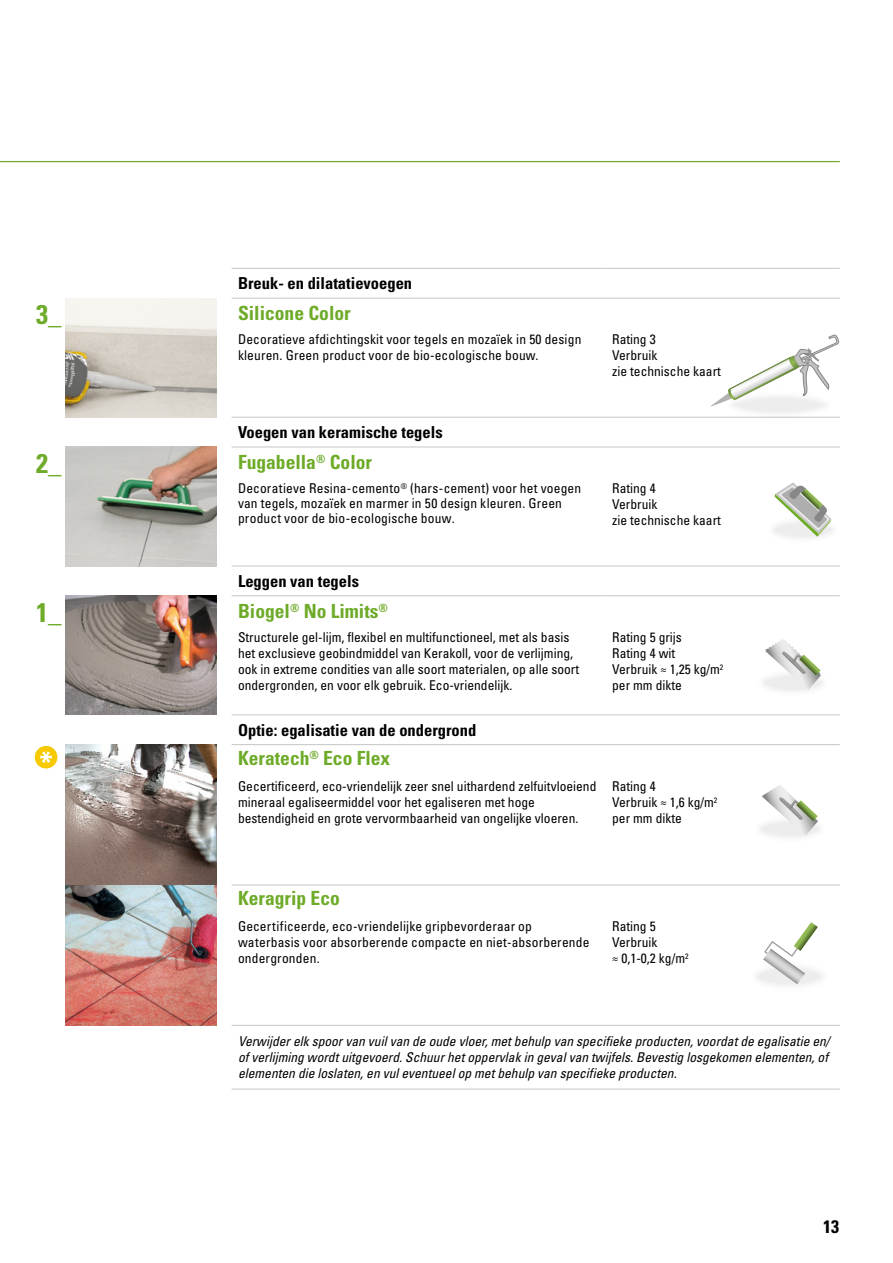
<style>
.page{position:relative;width:893px;height:1263px;background:#fff}
.page>*{position:absolute;margin:0;border:0;box-sizing:border-box;transform-origin:0 0}
.t1{font:700 condensed 27px "Univers LT Std";color:#6eab28}
.Prodotto{font:700 condensed 19.5px "Univers LT Std";color:#6eab28}
.t2{font:700 condensed 18px "Univers LT Std";color:#000}
.Titoletti_sistemi{font:700 condensed 16.5px "Univers LT Std";color:#000}
.Testo_prodotto_guida{font:condensed 13.5px/16.2px "Univers LT Std";color:#000}
.Testo_descrittivo_pr{font:italic condensed 13.5px/16.2px "Univers LT Std";color:#000;text-align:justify}
</style>
<div class="page">
<hr style="left:0;top:161px;width:840px;height:1px;background:#6eab28">
<hr style="left:232px;top:268px;width:374px;height:1px;background:#c6c6c6">
<hr style="left:606px;top:268px;width:234px;height:1px;background:#c6c6c6">
<hr style="left:232px;top:298px;width:374px;height:1px;background:#c6c6c6">
<hr style="left:606px;top:298px;width:234px;height:1px;background:#c6c6c6">
<hr style="left:232px;top:417px;width:374px;height:1px;background:#c6c6c6">
<hr style="left:606px;top:417px;width:234px;height:1px;background:#c6c6c6">
<hr style="left:232px;top:446px;width:374px;height:1px;background:#c6c6c6">
<hr style="left:606px;top:446px;width:234px;height:1px;background:#c6c6c6">
<hr style="left:232px;top:566px;width:374px;height:1px;background:#c6c6c6">
<hr style="left:606px;top:566px;width:234px;height:1px;background:#c6c6c6">
<hr style="left:232px;top:595px;width:374px;height:1px;background:#c6c6c6">
<hr style="left:606px;top:595px;width:234px;height:1px;background:#c6c6c6">
<hr style="left:232px;top:714px;width:374px;height:1px;background:#c6c6c6">
<hr style="left:606px;top:714px;width:234px;height:1px;background:#c6c6c6">
<hr style="left:232px;top:744px;width:374px;height:1px;background:#c6c6c6">
<hr style="left:606px;top:744px;width:234px;height:1px;background:#c6c6c6">
<hr style="left:232px;top:884px;width:374px;height:1px;background:#c6c6c6">
<hr style="left:606px;top:884px;width:234px;height:1px;background:#c6c6c6">
<hr style="left:232px;top:1025px;width:374px;height:1px;background:#c6c6c6">
<hr style="left:606px;top:1025px;width:234px;height:1px;background:#c6c6c6">
<hr style="left:232px;top:1089px;width:374px;height:1px;background:#c6c6c6">
<hr style="left:606px;top:1089px;width:234px;height:1px;background:#c6c6c6">
<img style="left:66px;top:298px;width:151px;height:119px">
<img style="left:66px;top:447px;width:151px;height:119px">
<img style="left:66px;top:596px;width:151px;height:119px">
<img style="left:66px;top:745px;width:151px;height:139px">
<img style="left:66px;top:886px;width:151px;height:139px">
<div style="left:767px;top:515px;width:72px;height:29px;background:#fbfbfb;border-radius:50%"></div>
<svg style="left:775px;top:482px;width:56px;height:55px"></svg>
<div style="left:750px;top:960px;width:78px;height:32px;background:#fafafa;border-radius:50%"></div>
<svg style="left:763px;top:922px;width:55px;height:62px"></svg>
<div style="left:757px;top:668px;width:71px;height:29px;background:#fbfbfb;border-radius:50%"></div>
<svg style="left:765px;top:639px;width:56px;height:51px"></svg>
<svg style="left:760px;top:785px;width:58px;height:51px"></svg>
<div style="left:34px;top:745px;width:24px;height:24px;background:#f6c900;border-radius:50%"></div>
<div style="left:34px;top:745px;width:24px;height:24px;border:1px solid #fff;border-radius:50%"></div>
<svg style="left:40px;top:751px;width:12px;height:12px"></svg>
<div style="left:726px;top:390px;width:107px;height:30px;background:#f4f4f4;border-radius:50%"></div>
<svg style="left:710px;top:334px;width:129px;height:73px"></svg>
<p class="Titoletti_sistemi" style="left:238px;top:273px;width:176px">Breuk- en dilatatievoegen</p>
<p class="t1" style="left:36px;top:298px;width:27px">3_</p>
<p class="Prodotto" style="left:238px;top:301px;width:114px">Silicone Color</p>
<p class="Testo_prodotto_guida" style="left:238px;top:331px;width:345px">Decoratieve afdichtingskit voor tegels en mozaïek in 50 design kleuren. Green product voor de bio-ecologische bouw.</p>
<p class="Testo_prodotto_guida" style="left:612px;top:331px;width:45px">Rating 3</p>
<p class="Testo_prodotto_guida" style="left:612px;top:347px;width:110px">Verbruik<br>zie technische kaart</p>
<p class="Titoletti_sistemi" style="left:238px;top:422px;width:206px">Voegen van keramische tegels</p>
<p class="t1" style="left:36px;top:447px;width:27px">2_</p>
<p class="Prodotto" style="left:238px;top:450px;width:135px">Fugabella<sup>®</sup> Color</p>
<p class="Testo_prodotto_guida" style="left:238px;top:480px;width:345px;line-height:15px">Decoratieve Resina-cemento<sup>®</sup> (hars-cement) voor het voegen van tegels, mozaïek en marmer in 50 design kleuren. Green product voor de bio-ecologische bouw.</p>
<p class="Testo_prodotto_guida" style="left:612px;top:480px;width:45px">Rating 4</p>
<p class="Testo_prodotto_guida" style="left:612px;top:496px;width:110px">Verbruik<br>zie technische kaart</p>
<p class="Titoletti_sistemi" style="left:238px;top:571px;width:122px">Leggen van tegels</p>
<p class="t1" style="left:36px;top:595px;width:27px">1_</p>
<p class="Prodotto" style="left:238px;top:599px;width:151px">Biogel<sup>®</sup> No Limits<sup>®</sup></p>
<p class="Testo_prodotto_guida" style="left:238px;top:629px;width:343px">Structurele gel-lijm, flexibel en multifunctioneel, met als basis het exclusieve geobindmiddel van Kerakoll, voor de verlijming, ook in extreme condities van alle soort materialen, op alle soort ondergronden, en voor elk gebruik. Eco-vriendelijk.</p>
<p class="Testo_prodotto_guida" style="left:612px;top:629px;width:71px">Rating 5 grijs</p>
<p class="Testo_prodotto_guida" style="left:612px;top:645px;width:64px">Rating 4 wit</p>
<p class="Testo_prodotto_guida" style="left:612px;top:661px;width:113px">Verbruik ≈ 1,25 kg/m<sup>2 </sup>per mm dikte</p>
<p class="Titoletti_sistemi" style="left:238px;top:720px;width:240px">Optie: egalisatie van de ondergrond</p>
<p class="Prodotto" style="left:238px;top:746px;width:154px">Keratech<sup>®</sup> Eco Flex</p>
<p class="Testo_prodotto_guida" style="left:238px;top:777px;width:360px">Gecertificeerd, eco-vriendelijk zeer snel uithardend zelfuitvloeiend mineraal egaliseermiddel voor het egaliseren met hoge bestendigheid en grote vervormbaarheid van ongelijke vloeren.</p>
<p class="Testo_prodotto_guida" style="left:612px;top:777px;width:45px">Rating 4</p>
<p class="Testo_prodotto_guida" style="left:612px;top:794px;width:107px">Verbruik ≈ 1,6 kg/m<sup>2 </sup>per mm dikte</p>
<p class="Prodotto" style="left:238px;top:886px;width:103px">Keragrip Eco</p>
<p class="Testo_prodotto_guida" style="left:238px;top:918px;width:353px">Gecertificeerde, eco-vriendelijke gripbevorderaar op waterbasis voor absorberende compacte en niet-absorberende ondergronden.</p>
<p class="Testo_prodotto_guida" style="left:612px;top:918px;width:45px">Rating 5</p>
<p class="Testo_prodotto_guida" style="left:612px;top:934px;width:47px">Verbruik</p>
<p class="Testo_prodotto_guida" style="left:612px;top:950px;width:78px">≈ 0,1-0,2 kg/m<sup>2</sup></p>
<p class="Testo_descrittivo_pr" style="left:238px;top:1033px;width:593px">Verwijder elk spoor van vuil van de oude vloer, met behulp van specifieke producten, voordat de egalisatie en/ of verlijming wordt uitgevoerd. Schuur het oppervlak in geval van twijfels. Bevestig losgekomen elementen, of elementen die loslaten, en vul eventueel op met behulp van specifieke producten.</p>
<h3 class="t2" style="left:823px;top:1216px;width:17px">13</h3>
</div>
